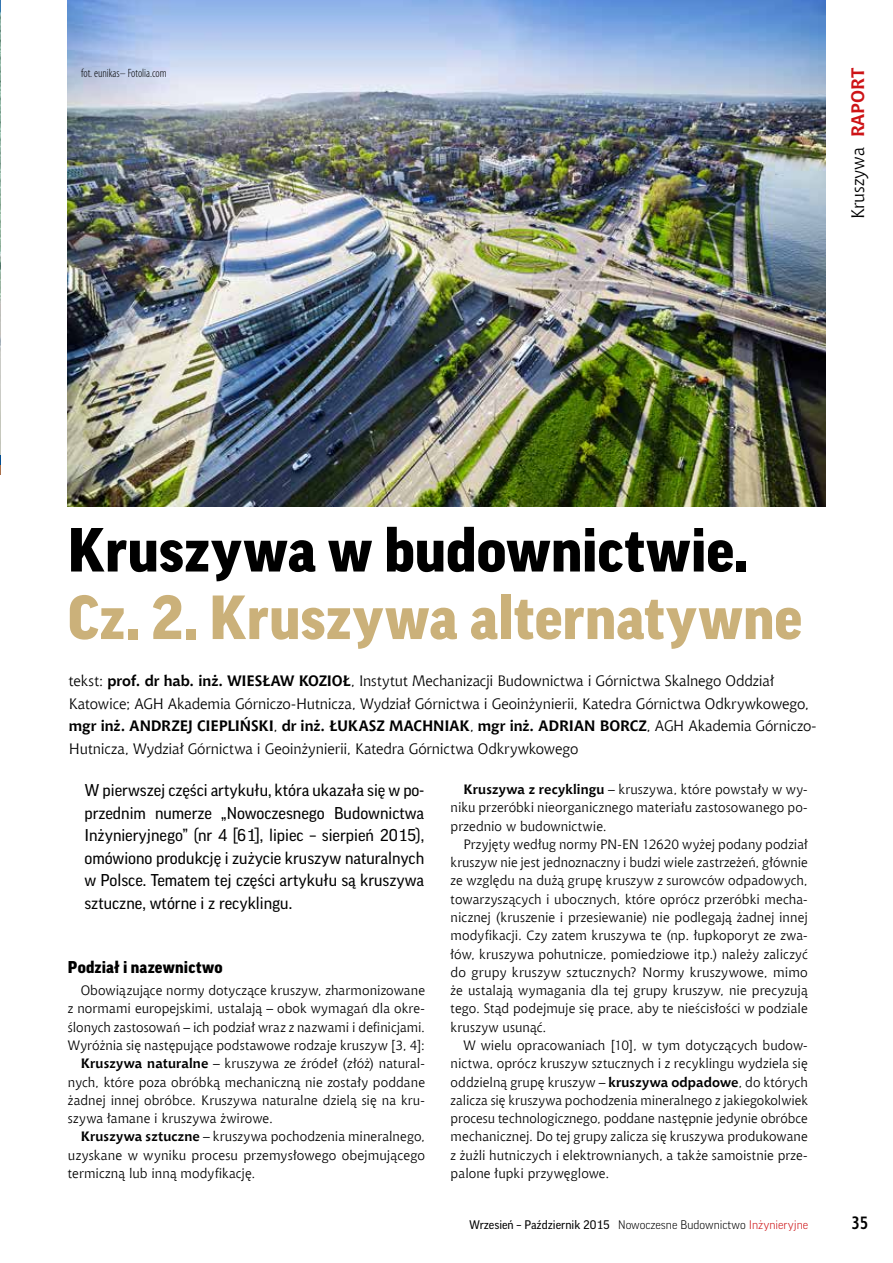
<style>
.page{position:relative;width:893px;height:1263px;background:#fff}
.page>*{position:absolute;margin:0;border:0;box-sizing:border-box;transform-origin:0 0}
.t1{font:900 60px "Good Pro";letter-spacing:.005em;color:#cbb17a}
.t2{font:900 60px "Good Pro";letter-spacing:.005em;color:#000}
.t3{font:18px "Chianti EU";color:#000}
.t4{font:700 18px "Aerton Cnd EFN";color:#000}
.t5{font:16.5px/22.5px "Good Pro";color:#000;text-align:justify}
.t6{font:900 16.5px "Good Pro";letter-spacing:.01em;color:#000}
.t7{font:15px/22.5px "Chianti EU";letter-spacing:-.005em;color:#000}
.t8{font:13.5px/18.3px "Chianti EU";letter-spacing:.005em;color:#000;text-align:justify}
.t9{font:12px "Good Pro";color:#000}
.t10{font:300 condensed 12px "Myriad Pro";color:#000}
.s1{font-weight:700;color:#cd1316}
.s2{font-weight:700}
.s3{font-weight:300}
.s4{font-weight:300;color:#cd1316}
</style>
<div class="page">
<img style="left:68px;top:0;width:758px;height:506px">
<img style="left:0;top:0;width:1px;height:455px">
<svg style="left:0;top:455px;width:1px;height:19px"></svg>
<p class="t10" style="left:81px;top:65px;width:87px">fot. eunikas– Fotolia.com</p>
<h2 class="t3" style="left:847px;top:219px;width:153px;rotate:-90deg">Kruszywa <span class="s1">RAPORT</span></h2>
<h1 class="t2" style="left:68px;top:516px;width:682px">Kruszywa w budownictwie.</h1>
<h1 class="t1" style="left:68px;top:584px;width:736px">Cz. 2. Kruszywa alternatywne</h1>
<p class="t7" style="left:69px;top:669px;width:749px">tekst: <span class="s2">prof. dr hab. inż. WIESŁAW KOZIOŁ</span>, Instytut Mechanizacji Budownictwa i Górnictwa Skalnego Oddział Katowice; AGH Akademia Górniczo-Hutnicza, Wydział Górnictwa i Geoinżynierii, Katedra Górnictwa Odkrywkowego, <span class="s2">mgr inż. ANDRZEJ CIEPLIŃSKI</span>, <span class="s2">dr inż. ŁUKASZ MACHNIAK</span>, <span class="s2">mgr inż. ADRIAN BORCZ</span>, AGH Akademia Górniczo-Hutnicza, Wydział Górnictwa i Geoinżynierii, Katedra Górnictwa Odkrywkowego</p>
<p class="t5" style="left:84px;top:779px;width:341px">W pierwszej części artykułu, która ukazała się w po&shy;przednim numerze „Nowoczesnego Budownictwa Inżynieryjnego” (nr 4 [61], lipiec – sierpień 2015), omówiono produkcję i zużycie kruszyw naturalnych w Polsce. Tematem tej części artykułu są kruszywa sztuczne, wtórne i z recyklingu.</p>
<p class="t6" style="left:68px;top:958px;width:156px">Podział i nazewnictwo</p>
<p class="t8" style="left:81px;top:981px;width:346px">Obowiązujące normy dotyczące kruszyw, zharmonizowane</p>
<p class="t8" style="left:68px;top:999px;width:359px">z normami europejskimi, ustalają – obok wymagań dla okre-</p>
<p class="t8" style="left:68px;top:1018px;width:359px">ślonych zastosowań – ich podział wraz z nazwami i definicjami.</p>
<p class="t8" style="left:68px;top:1036px;width:359px">Wyróżnia się następujące podstawowe rodzaje kruszyw [3, 4]:</p>
<p class="t8" style="left:81px;top:1054px;width:346px"><span class="s2">Kruszywa naturalne</span> – kruszywa ze źródeł (złóż) natural-</p>
<p class="t8" style="left:68px;top:1072px;width:359px">nych, które poza obróbką mechaniczną nie zostały poddane</p>
<p class="t8" style="left:68px;top:1091px;width:359px">żadnej innej obróbce. Kruszywa naturalne dzielą się na kru-</p>
<p class="t8" style="left:68px;top:1109px;width:207px">szywa łamane i kruszywa żwirowe.</p>
<p class="t8" style="left:81px;top:1127px;width:346px"><span class="s2">Kruszywa sztuczne</span> – kruszywa pochodzenia mineralnego,</p>
<p class="t8" style="left:68px;top:1146px;width:359px">uzyskane w wyniku procesu przemysłowego obejmującego</p>
<p class="t8" style="left:68px;top:1164px;width:189px">termiczną lub inną modyfikację.</p>
<p class="t8" style="left:451px;top:780px;width:359px;text-indent:13px"><span class="s2">Kruszywa z recyklingu</span> – kruszywa, które powstały w wy&shy;niku przeróbki nieorganicznego materiału zastosowanego po&shy;przednio w budownictwie.</p>
<p class="t8" style="left:451px;top:835px;width:359px;text-indent:13px">Przyjęty według normy PN-EN 12620 wyżej podany podział kruszyw nie jest jednoznaczny i budzi wiele zastrzeżeń, głównie ze względu na dużą grupę kruszyw z surowców odpadowych, towarzyszących i ubocznych, które oprócz przeróbki mecha&shy;nicznej (kruszenie i przesiewanie) nie podlegają żadnej innej modyfikacji. Czy zatem kruszywa te (np. łupkoporyt ze zwa&shy;łów, kruszywa pohutnicze, pomiedziowe itp.) należy zaliczyć do grupy kruszyw sztucznych? Normy kruszywowe, mimo że ustalają wymagania dla tej grupy kruszyw, nie precyzują tego. Stąd podejmuje się prace, aby te nieścisłości w podziale kruszyw usunąć.</p>
<p class="t8" style="left:451px;top:1036px;width:359px;text-indent:13px">W wielu opracowaniach [10], w tym dotyczących budow&shy;nictwa, oprócz kruszyw sztucznych i z recyklingu wydziela się oddzielną grupę kruszyw – <span class="s2">kruszywa odpadowe</span>, do których zalicza się kruszywa pochodzenia mineralnego z jakiegokolwiek procesu technologicznego, poddane następnie jedynie obróbce mechanicznej. Do tej grupy zalicza się kruszywa produkowane z żużli hutniczych i elektrownianych, a także samoistnie prze&shy;palone łupki przywęglowe.</p>
<p class="t9" style="left:469px;top:1218px;width:341px">Wrzesień – Październik 2015 <span class="s3">Nowoczesne Budownictwo</span> <span class="s4">Inżynieryjne</span></p>
<h2 class="t4" style="left:851px;top:1212px;width:18px">35</h2>
</div>
